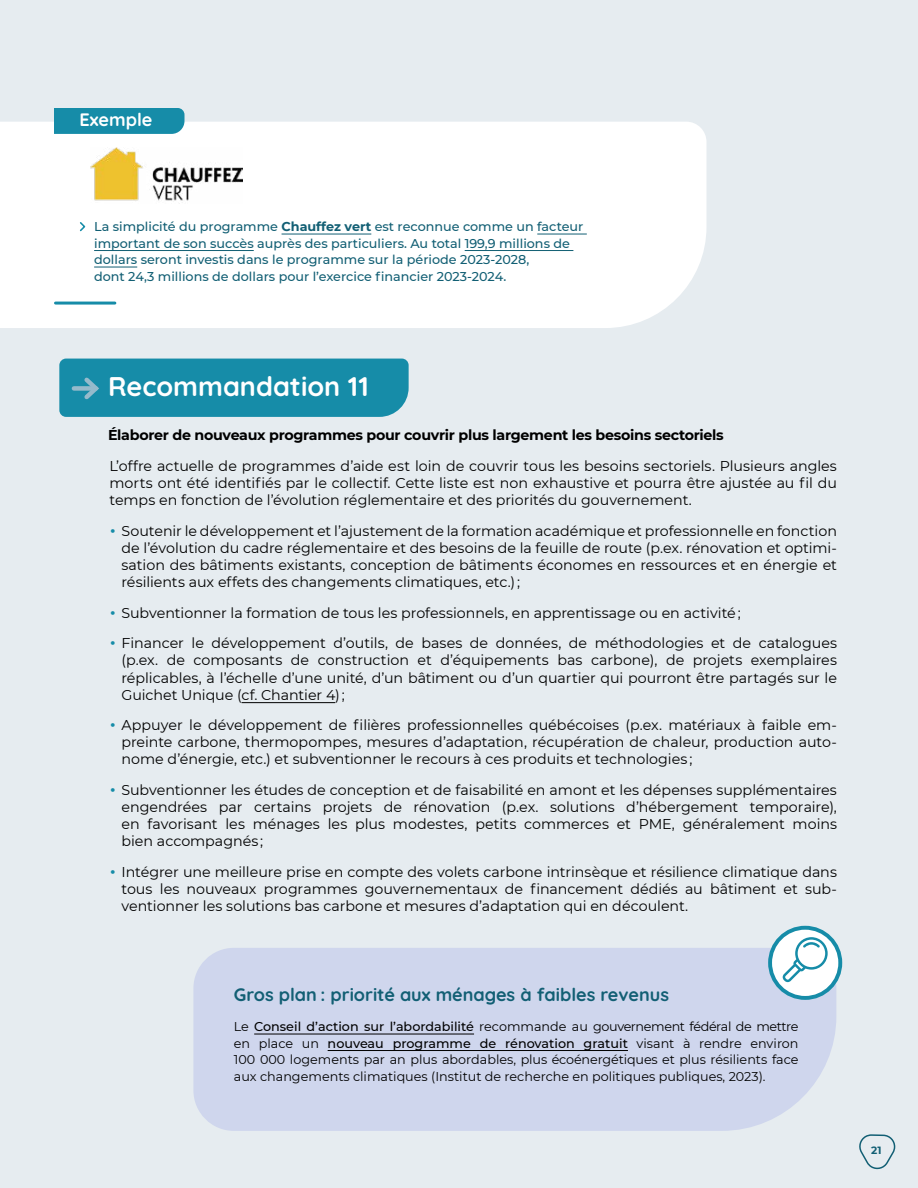
<style>
.page{position:relative;width:918px;height:1188px;background:#e6ecf0}
.page>*{position:absolute;margin:0;border:0;box-sizing:border-box;transform-origin:0 0}
.t1{font:700 27px "Quicksand";color:#fff}
.t2{font:700 18px "Quicksand";color:#125f74}
.t3{font:700 18px "Quicksand";color:#fff}
.txt_courant{font:14.25px/17.1px "Montserrat";color:#000;text-align:justify}
.ss-titre3_recomm{font:700 14.25px "Montserrat";letter-spacing:-.02em;color:#000}
.t4{font:12.75px/16.5px "Montserrat";color:#000;text-align:justify}
.t5{font:500 12.75px/16.5px "Montserrat";color:#125f74}
.t6{font:700 10.5px "Montserrat";color:#125f74}
.s1{font-weight:700}
.s2{font-family:"Gotham";color:#168ca8}
.s3{font-weight:500}
</style>
<div class="page">
<hr style="left:242px;top:702px;width:93px;height:1px;background:#000">
<div style="left:59px;top:359px;width:350px;height:58px;background:#168ca8"></div>
<svg style="left:859px;top:1134px;width:36px;height:36px"></svg>
<div style="left:0;top:122px;width:706px;height:206px;background:#fff"></div>
<div style="left:54px;top:108px;width:130px;height:26px;background:#168ca8"></div>
<hr style="left:282px;top:234px;width:89px;height:1px;background:#125f74">
<hr style="left:537px;top:234px;width:50px;height:1px;background:#125f74">
<hr style="left:94px;top:250px;width:160px;height:1px;background:#125f74">
<hr style="left:465px;top:250px;width:108px;height:1px;background:#125f74">
<hr style="left:94px;top:267px;width:43px;height:1px;background:#125f74">
<svg style="left:78px;top:221px;width:9px;height:12px"></svg>
<img style="left:91px;top:148px;width:152px;height:55px">
<div style="left:193px;top:948px;width:643px;height:183px;background:#cfd6ed"></div>
<hr style="left:254px;top:1034px;width:220px;height:1px;background:#000">
<hr style="left:328px;top:1050px;width:300px;height:1px;background:#000">
<svg style="left:770px;top:928px;width:70px;height:70px;fill:#fff"></svg>
<svg style="left:783px;top:937px;width:45px;height:45px"></svg>
<div style="left:768px;top:926px;width:74px;height:74px;border:4px solid #168ca8;border-radius:50%"></div>
<hr style="left:56px;top:302px;width:59px;height:3px;background:#168ca8">
<p class="t3" style="left:80px;top:106px;width:74px">Exemple</p>
<p class="t5" style="left:94px;top:218px;width:491px">La simplicité du programme <span class="s1">Chauffez vert</span> est reconnue comme un facteur important de son succès auprès des particuliers. Au total 199,9 millions de dollars seront investis dans le programme sur la période 2023-2028,<br>dont 24,3 millions de dollars pour l’exercice financier 2023-2024.</p>
<p class="t1" style="left:108px;top:366px;width:262px">Recommandation 11</p>
<p class="ss-titre3_recomm" style="left:108px;top:425px;width:617px">Élaborer de nouveaux programmes pour couvrir plus largement les besoins sectoriels</p>
<p class="txt_courant" style="left:110px;top:457px;width:729px">L’offre actuelle de programmes d’aide est loin de couvrir tous les besoins sectoriels. Plusieurs angles morts ont été identifiés par le collectif. Cette liste est non exhaustive et pourra être ajustée au fil du temps en fonction de l’évolution réglementaire et des priorités du gouvernement.</p>
<p class="txt_courant" style="left:122px;top:522px;width:717px;text-indent:-12px"><span class="s2">•</span> Soutenir le développement et l’ajustement de la formation académique et professionnelle en fonction de l’évolution du cadre réglementaire et des besoins de la feuille de route (p.ex. rénovation et optimi&shy;sation des bâtiments existants, conception de bâtiments économes en ressources et en énergie et résilients aux effets des changements climatiques, etc.) ;</p>
<p class="txt_courant" style="left:110px;top:604px;width:633px"><span class="s2">•</span> Subventionner la formation de tous les professionnels, en apprentissage ou en activité ;</p>
<p class="txt_courant" style="left:122px;top:634px;width:717px;text-indent:-12px"><span class="s2">•</span> Financer le développement d’outils, de bases de données, de méthodologies et de catalogues (p.ex. de composants de construction et d’équipements bas carbone), de projets exemplaires réplicables, à l’échelle d’une unité, d’un bâtiment ou d’un quartier qui pourront être partagés sur le Guichet Unique (cf. Chantier 4) ;</p>
<p class="txt_courant" style="left:122px;top:716px;width:717px;text-indent:-12px"><span class="s2">•</span> Appuyer le développement de filières professionnelles québécoises (p.ex. matériaux à faible em&shy;preinte carbone, thermopompes, mesures d’adaptation, récupération de chaleur, production auto&shy;nome d’énergie, etc.) et subventionner le recours à ces produits et technologies ;</p>
<p class="txt_courant" style="left:122px;top:781px;width:717px;text-indent:-12px"><span class="s2">•</span> Subventionner les études de conception et de faisabilité en amont et les dépenses supplémentaires engendrées par certains projets de rénovation (p.ex. solutions d’hébergement temporaire), en favorisant les ménages les plus modestes, petits commerces et PME, généralement moins bien accompagnés ;</p>
<p class="txt_courant" style="left:122px;top:863px;width:717px;text-indent:-12px"><span class="s2">•</span> Intégrer une meilleure prise en compte des volets carbone intrinsèque et résilience climatique dans tous les nouveaux programmes gouvernementaux de financement dédiés au bâtiment et sub&shy;ventionner les solutions bas carbone et mesures d’adaptation qui en découlent.</p>
<p class="t2" style="left:234px;top:981px;width:437px">Gros plan : priorité aux ménages à faibles revenus</p>
<p class="t4" style="left:234px;top:1018px;width:566px">Le <span class="s3">Conseil d’action sur l’abordabilité</span> recommande au gouvernement fédéral de mettre en place un <span class="s3">nouveau programme de rénovation gratuit</span> visant à rendre environ 100 000 logements par an plus abordables, plus écoénergétiques et plus résilients face aux changements climatiques (Institut de recherche en politiques publiques, 2023).</p>
<p class="t6" style="left:871px;top:1143px;width:12px">21</p>
</div>
